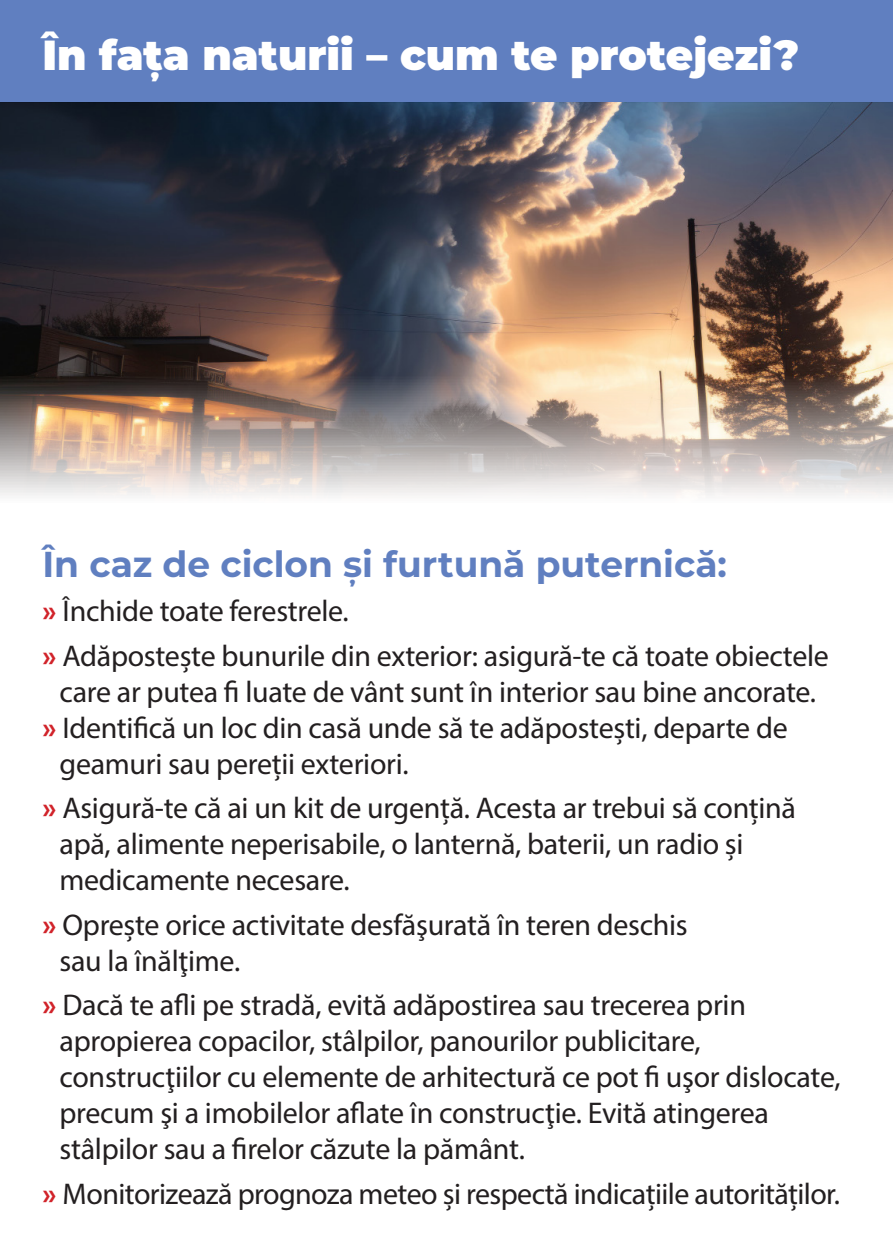
<style>
.page{position:relative;width:893px;height:1259px;background:#fff}
.page>*{position:absolute;margin:0;border:0;box-sizing:border-box;transform-origin:0 0}
.t1{font:900 42px "Montserrat";color:#fff}
.t2{font:700 36px "Montserrat";color:#607fc0}
.t3{font:30px/36px "Myriad Pro";letter-spacing:-.01em;color:#231f20}
.s1{font-weight:700;color:#d1232a}
</style>
<div class="page">
<div style="left:0;top:0;width:893px;height:102px;background:#607fc0"></div>
<img style="left:0;top:102px;width:893px;height:394px">
<p class="t1" style="left:43px;top:24px;width:758px">În fața naturii – cum te protejezi?</p>
<p class="t2" style="left:43px;top:538px;width:686px">În caz de ciclon și furtună puternică:</p>
<p class="t3" style="left:43px;top:593px;width:308px"><span class="s1">»</span> Închide toate ferestrele.</p>
<p class="t3" style="left:43px;top:637px;width:788px"><span class="s1">»</span> Adăpostește bunurile din exterior: asigură-te că toate obiectele</p>
<p class="t3" style="left:60px;top:673px;width:758px">care ar putea fi luate de vânt sunt în interior sau bine ancorate.</p>
<p class="t3" style="left:43px;top:709px;width:747px"><span class="s1">»</span> Identifică un loc din casă unde să te adăpostești, departe de</p>
<p class="t3" style="left:60px;top:745px;width:351px">geamuri sau pereții exteriori.</p>
<p class="t3" style="left:43px;top:790px;width:755px"><span class="s1">»</span> Asigură-te că ai un kit de urgență. Acesta ar trebui să conțină</p>
<p class="t3" style="left:60px;top:826px;width:685px">apă, alimente neperisabile, o lanternă, baterii, un radio și medicamente necesare.</p>
<p class="t3" style="left:43px;top:906px;width:647px"><span class="s1">»</span> Oprește orice activitate desfăşurată în teren deschis</p>
<p class="t3" style="left:60px;top:942px;width:182px">sau la înălţime.</p>
<p class="t3" style="left:43px;top:987px;width:705px"><span class="s1">»</span> Dacă te afli pe stradă, evită adăpostirea sau trecerea prin</p>
<p class="t3" style="left:60px;top:1023px;width:783px">apropierea copacilor, stâlpilor, panourilor publicitare, construcţiilor cu elemente de arhitectură ce pot fi uşor dislocate, precum şi a imobilelor aflate în construcţie. Evită atingerea stâlpilor sau a firelor căzute la pământ.</p>
<p class="t3" style="left:43px;top:1175px;width:799px"><span class="s1">»</span> Monitorizează prognoza meteo și respectă indicațiile autorităților.</p>
</div>
